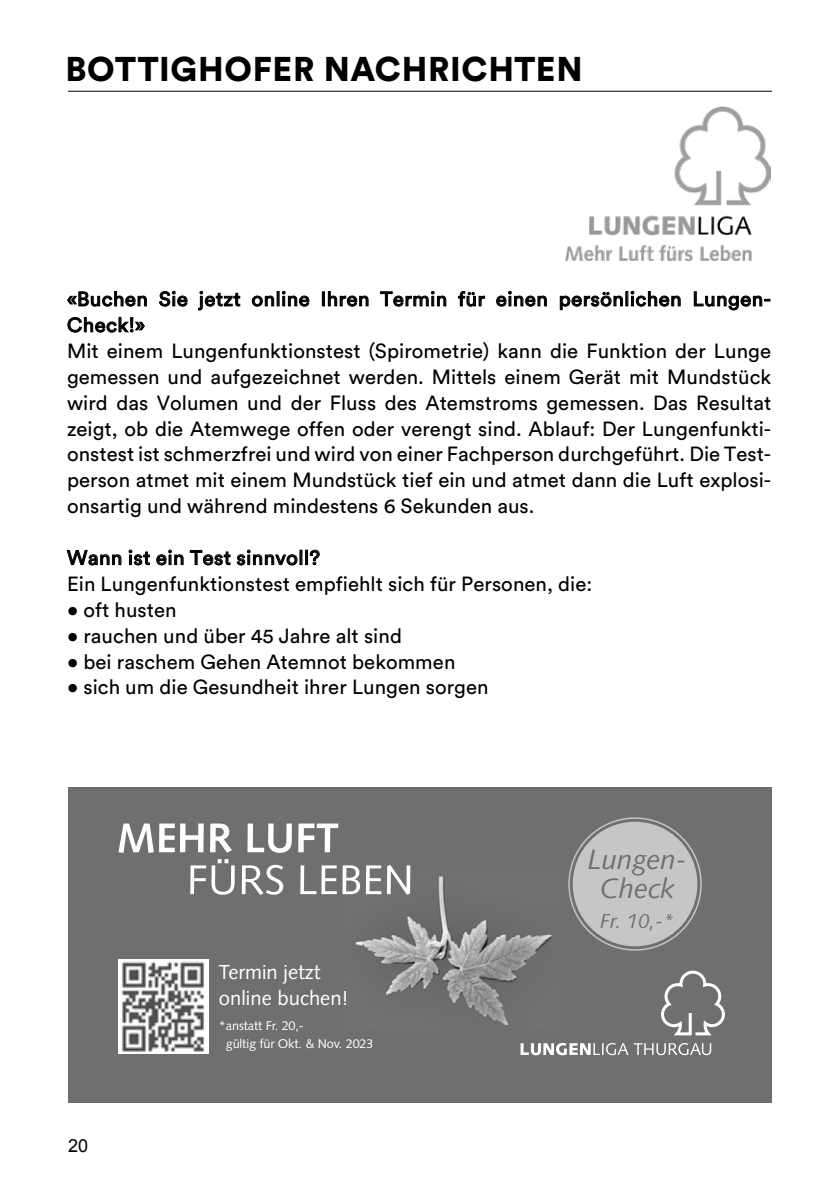
<style>
.page{position:relative;width:840px;height:1191px;background:#fff}
.page>*{position:absolute;margin:0;border:0;box-sizing:border-box;transform-origin:0 0}
.t1{font:900 35px "Circular Std";color:#000}
.t2{font:900 34px "Circular Std";letter-spacing:.02em;color:#000}
.t3{font:italic 27.8px/29.2px "Syntax LT Std";color:#706f6f;text-align:center}
.t4{font:20.4px/25.8px "Circular Std";letter-spacing:.005em;color:#000;text-align:justify}
.t5{font:20.2px/25.4px "Syntax LT Std";color:#fff}
.t6{font:italic 20.2px "Syntax LT Std";color:#706f6f}
.t7{font:20px/26px "Circular Std";letter-spacing:.025em;color:#000}
.t8{font:18px "Arial";color:#000}
.t9{font:12.6px/17.8px "Syntax LT Std";letter-spacing:-.01em;color:#fff}
</style>
<div class="page">
<hr style="left:68px;top:91px;width:703px;height:1px;background:#000">
<img style="left:565px;top:107px;width:205px;height:153px">
<div style="left:68px;top:787px;width:703px;height:316px;background:#706f6f"></div>
<img style="left:345px;top:871px;width:207px;height:155px">
<svg style="left:118px;top:823px;width:85px;height:30px"></svg>
<svg style="left:210px;top:823px;width:22px;height:30px"></svg>
<svg style="left:247px;top:823px;width:45px;height:30px"></svg>
<svg style="left:298px;top:823px;width:40px;height:29px"></svg>
<svg style="left:190px;top:859px;width:44px;height:35px"></svg>
<svg style="left:242px;top:865px;width:41px;height:30px"></svg>
<svg style="left:300px;top:865px;width:36px;height:29px"></svg>
<svg style="left:342px;top:865px;width:18px;height:29px"></svg>
<svg style="left:366px;top:865px;width:15px;height:29px"></svg>
<svg style="left:387px;top:865px;width:23px;height:29px"></svg>
<div style="left:572px;top:821px;width:125px;height:125px;background:#c6c6c6;border-radius:50%"></div>
<svg style="left:520px;top:1043px;width:190px;height:12px"></svg>
<svg style="left:661px;top:970px;width:63px;height:65px"></svg>
<img style="left:118px;top:959px;width:90px;height:94px">
<h2 class="t2" style="left:65px;top:47px;width:518px">BOTTIGHOFER NACHRICHTEN</h2>
<h1 class="t1" style="left:67px;top:53px;width:522px">BOTTIGHOFER NACHRICHTEN</h1>
<p class="t7" style="left:67px;top:286px;width:705px">«Buchen Sie jetzt online Ihren Termin für einen persönlichen Lungen-<br>Check!»</p>
<p class="t4" style="left:67px;top:338px;width:705px">Mit einem Lungenfunktionstest (Spirometrie) kann die Funktion der Lunge gemessen und aufgezeichnet werden. Mittels einem Gerät mit Mundstück wird das Volumen und der Fluss des Atemstroms gemessen. Das Resultat zeigt, ob die Atemwege offen oder verengt sind. Ablauf: Der Lungenfunkti&shy;onstest ist schmerzfrei und wird von einer Fachperson durchgeführt. Die Test&shy;person atmet mit einem Mundstück tief ein und atmet dann die Luft explosi&shy;onsartig und während mindestens 6 Sekunden aus.</p>
<p class="t7" style="left:67px;top:544px;width:254px">Wann ist ein Test sinnvoll?</p>
<p class="t4" style="left:67px;top:570px;width:526px">Ein Lungenfunktionstest empfiehlt sich für Personen, die:</p>
<p class="t4" style="left:67px;top:596px;width:111px">• oft husten</p>
<p class="t4" style="left:67px;top:622px;width:336px">• rauchen und über 45 Jahre alt sind</p>
<p class="t4" style="left:67px;top:648px;width:390px">• bei raschem Gehen Atemnot bekommen</p>
<p class="t4" style="left:67px;top:674px;width:423px">• sich um die Gesundheit ihrer Lungen sorgen</p>
<p class="t8" style="left:68px;top:1133px;width:22px">20</p>
<p class="t5" style="left:219px;top:959px;width:131px">Termin jetzt online buchen!</p>
<p class="t9" style="left:226px;top:1016px;width:149px;text-indent:-7px">*anstatt Fr. 20,-<br>gültig für Okt. &amp; Nov. 2023</p>
<h3 class="t3" style="left:587px;top:845px;width:100px">Lungen-<br>Check</h3>
<p class="t6" style="left:600px;top:909px;width:76px">Fr. 10,-*</p>
</div>
